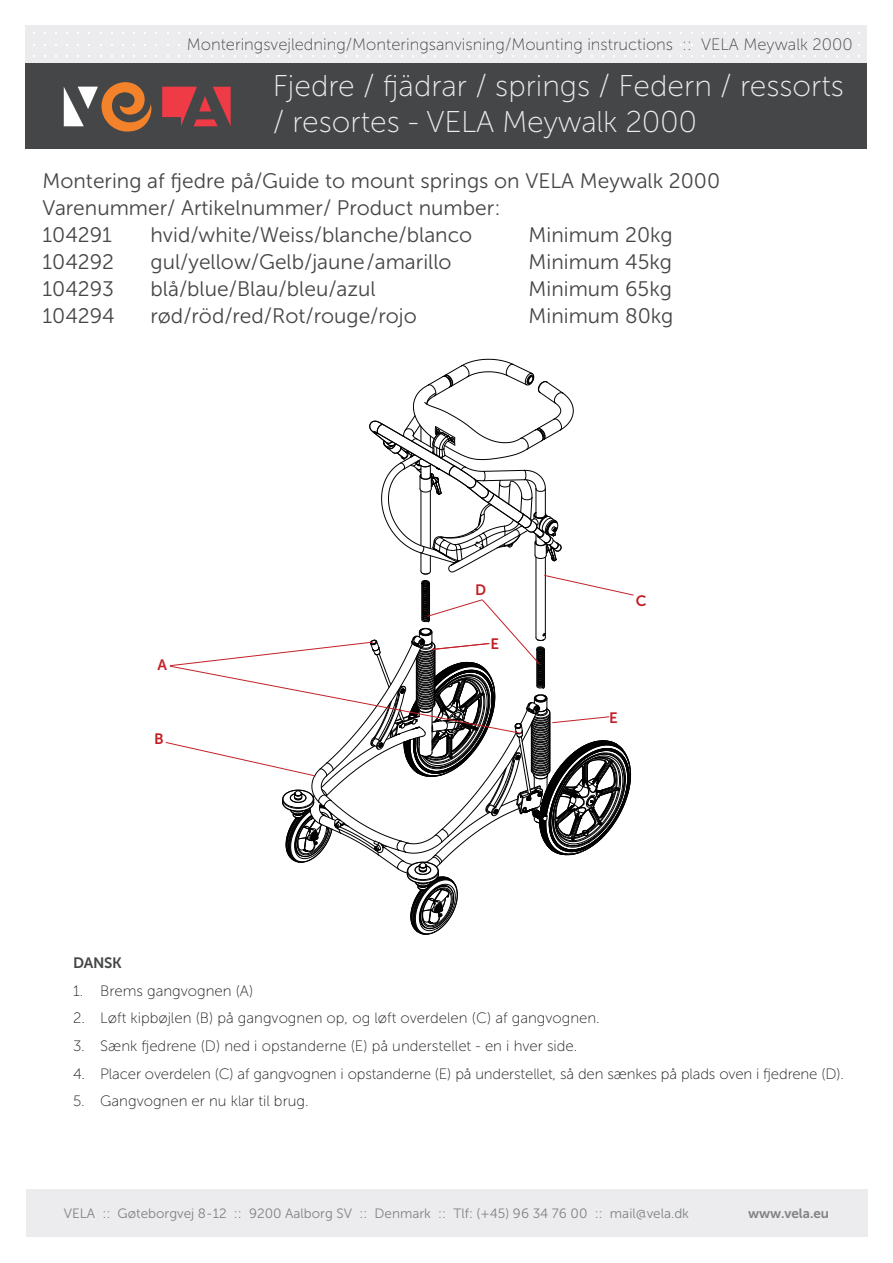
<style>
.page{position:relative;width:893px;height:1263px;background:#fff}
.page>*{position:absolute;margin:0;border:0;box-sizing:border-box;transform-origin:0 0}
.Titeloverskrift{font:30px/36px "Museo Sans 100";color:#ececee}
.Overskrift_orange{font:21px "Museo Sans 300";color:#454647}
.Titeloverskrift-2{font:16.5px "Museo Sans 100";color:#454647}
.t1{font:15px "Museo Sans 100";color:#231f20}
.Bullit_tekst{font:15px "Museo Sans 700";color:#c22127}
.Underoverskrifter{font:15px "Museo Sans 700";letter-spacing:-.02em;color:#454647}
.t2{font:13.5px "Museo Sans 300";color:#808285}
.t3{font:13.5px "Museo Sans 700";color:#808285}
</style>
<div class="page">
<div style="left:26px;top:26px;width:841px;height:38px;background:#ececee"></div>
<div style="left:26px;top:64px;width:841px;height:85px;background:#454647"></div>
<svg style="left:162px;top:87px;width:69px;height:39px"></svg>
<svg style="left:64px;top:82px;width:88px;height:50px"></svg>
<div style="left:26px;top:1189px;width:841px;height:48px;background:#ececee"></div>
<svg style="left:410px;top:884px;width:48px;height:51px"></svg>
<svg style="left:165px;top:359px;width:469px;height:525px"></svg>
<p class="Titeloverskrift-2" style="left:187px;top:35px;width:667px">Monteringsvejledning/Monteringsanvisning/Mounting instructions :: VELA Meywalk 2000</p>
<p class="Titeloverskrift" style="left:273px;top:68px;width:573px">Fjedre / fjädrar / springs / Federn / ressorts / resortes - VELA Meywalk 2000</p>
<p class="Overskrift_orange" style="left:43px;top:169px;width:679px">Montering af fjedre på/Guide to mount springs on VELA Meywalk 2000</p>
<p class="Overskrift_orange" style="left:43px;top:196px;width:459px">Varenummer/ Artikelnummer/ Product number:</p>
<p class="Overskrift_orange" style="left:43px;top:223px;width:71px">104291</p>
<p class="Overskrift_orange" style="left:151px;top:223px;width:323px">hvid/white/Weiss/blanche/blanco</p>
<p class="Overskrift_orange" style="left:529px;top:223px;width:146px">Minimum 20kg</p>
<p class="Overskrift_orange" style="left:43px;top:250px;width:73px">104292</p>
<p class="Overskrift_orange" style="left:151px;top:250px;width:303px">gul/yellow/Gelb/jaune/amarillo</p>
<p class="Overskrift_orange" style="left:529px;top:250px;width:145px">Minimum 45kg</p>
<p class="Overskrift_orange" style="left:43px;top:277px;width:73px">104293</p>
<p class="Overskrift_orange" style="left:151px;top:277px;width:227px">blå/blue/Blau/bleu/azul</p>
<p class="Overskrift_orange" style="left:529px;top:277px;width:145px">Minimum 65kg</p>
<p class="Overskrift_orange" style="left:43px;top:304px;width:74px">104294</p>
<p class="Overskrift_orange" style="left:151px;top:304px;width:268px">rød/röd/red/Rot/rouge/rojo</p>
<p class="Overskrift_orange" style="left:529px;top:304px;width:146px">Minimum 80kg</p>
<p class="Bullit_tekst" style="left:157px;top:656px;width:11px">A</p>
<p class="Bullit_tekst" style="left:154px;top:731px;width:11px">B</p>
<p class="Bullit_tekst" style="left:475px;top:582px;width:13px">D</p>
<p class="Bullit_tekst" style="left:490px;top:635px;width:10px">E</p>
<p class="Bullit_tekst" style="left:636px;top:592px;width:12px">C</p>
<p class="Bullit_tekst" style="left:609px;top:709px;width:10px">E</p>
<p class="Underoverskrifter" style="left:73px;top:954px;width:50px">DANSK</p>
<p class="t1" style="left:73px;top:983px;width:181px">1. Brems gangvognen (A)</p>
<p class="t1" style="left:73px;top:1010px;width:528px">2. Løft kipbøjlen (B) på gangvognen op, og løft overdelen (C) af gangvognen.</p>
<p class="t1" style="left:73px;top:1038px;width:506px">3. Sænk fjedrene (D) ned i opstanderne (E) på understellet - en i hver side.</p>
<p class="t1" style="left:73px;top:1065px;width:772px">4. Placer overdelen (C) af gangvognen i opstanderne (E) på understellet, så den sænkes på plads oven i fjedrene (D).</p>
<p class="t1" style="left:73px;top:1093px;width:237px">5. Gangvognen er nu klar til brug.</p>
<p class="t2" style="left:64px;top:1206px;width:627px">VELA :: Gøteborgvej 8-12 :: 9200 Aalborg SV :: Denmark :: Tlf: (+45) 96 34 76 00 :: mail@vela.dk</p>
<p class="t3" style="left:748px;top:1206px;width:83px">www.vela.eu</p>
</div>
